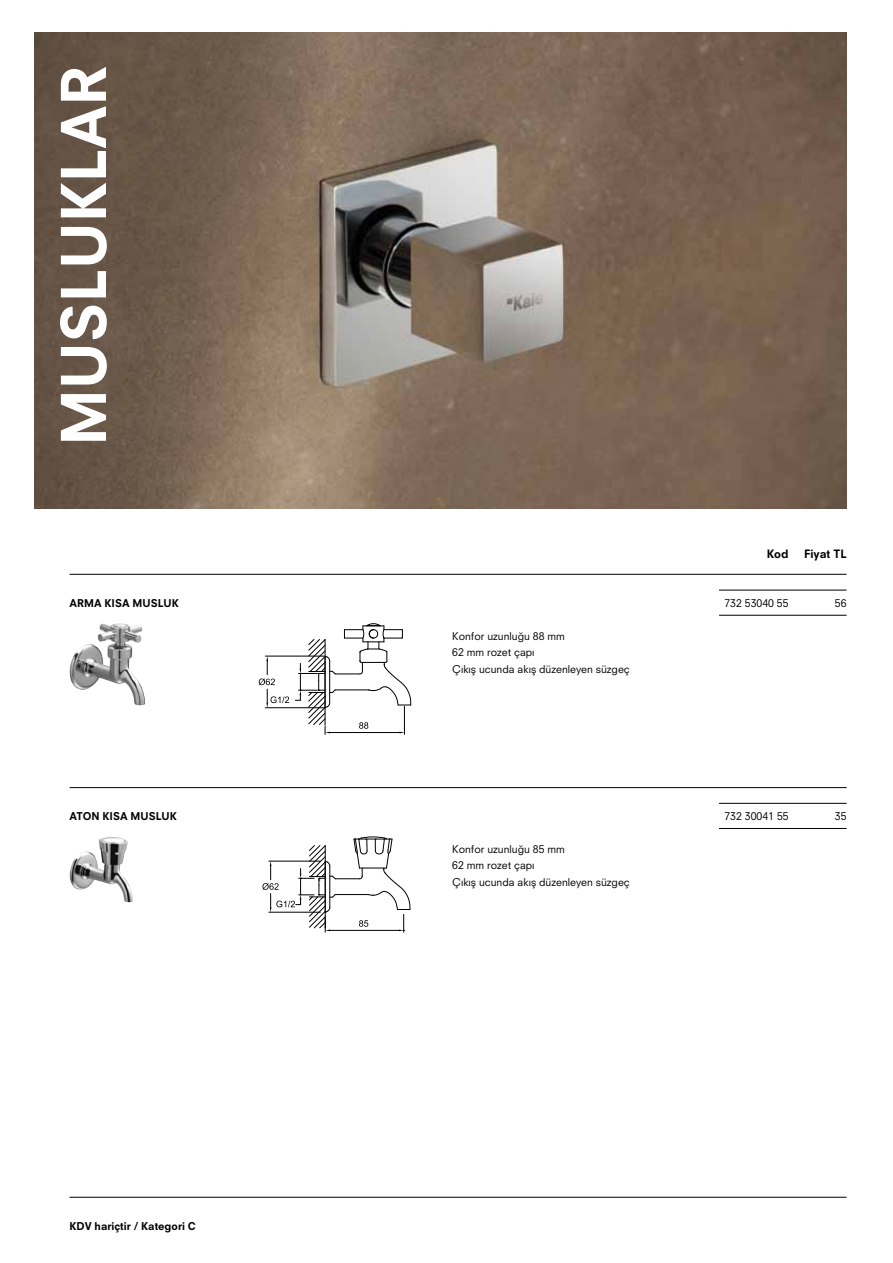
<style>
.page{position:relative;width:893px;height:1263px;background:#fff}
.page>*{position:absolute;margin:0;border:0;box-sizing:border-box;transform-origin:0 0}
.t1{font:800 60px "Neuzeit STR";color:#fff}
.t2{font:800 11.25px "Neuzeit STR";color:#000}
.t3{font:10.5px/16.4px "Neuzeit STR";color:#000}
.t4{font:800 10.5px "Neuzeit STR";color:#000}
</style>
<div class="page">
<hr style="left:70px;top:1197px;width:777px;height:1px;background:#000">
<img style="left:35px;top:33px;width:812px;height:475px">
<hr style="left:70px;top:574px;width:777px;height:1px;background:#000">
<hr style="left:719px;top:590px;width:128px;height:1px;background:#000">
<hr style="left:719px;top:615px;width:128px;height:1px;background:#000">
<hr style="left:719px;top:803px;width:128px;height:1px;background:#000">
<hr style="left:719px;top:828px;width:128px;height:1px;background:#000">
<hr style="left:70px;top:787px;width:777px;height:1px;background:#000">
<img style="left:70px;top:623px;width:75px;height:82px">
<img style="left:70px;top:837px;width:63px;height:65px">
<svg style="left:262px;top:836px;width:148px;height:96px"></svg>
<hr style="left:265px;top:656px;width:59px;height:1px;background:#000">
<hr style="left:265px;top:707px;width:59px;height:1px;background:#000">
<svg style="left:259px;top:656px;width:30px;height:52px"></svg>
<svg style="left:295px;top:623px;width:116px;height:111px"></svg>
<h1 class="t1" style="left:47px;top:446px;width:382px;rotate:-90deg">MUSLUKLAR</h1>
<p class="t2" style="left:767px;top:547px;width:23px">Kod</p>
<p class="t2" style="left:804px;top:547px;width:44px">Fiyat TL</p>
<p class="t4" style="left:70px;top:597px;width:111px">ARMA KISA MUSLUK</p>
<p class="t3" style="left:724px;top:595px;width:66px">732 53040 55</p>
<p class="t3" style="left:835px;top:595px;width:13px">56</p>
<p class="t3" style="left:452px;top:628px;width:179px">Konfor uzunluğu 88 mm<br>62 mm rozet çapı<br>Çıkış ucunda akış düzenleyen süzgeç</p>
<p class="t4" style="left:70px;top:810px;width:109px">ATON KISA MUSLUK</p>
<p class="t3" style="left:724px;top:808px;width:66px">732 30041 55</p>
<p class="t3" style="left:835px;top:808px;width:13px">35</p>
<p class="t4" style="left:70px;top:1220px;width:128px">KDV hariçtir / Kategori C</p>
<p class="t3" style="left:452px;top:841px;width:179px">Konfor uzunluğu 85 mm<br>62 mm rozet çapı<br>Çıkış ucunda akış düzenleyen süzgeç</p>
</div>
